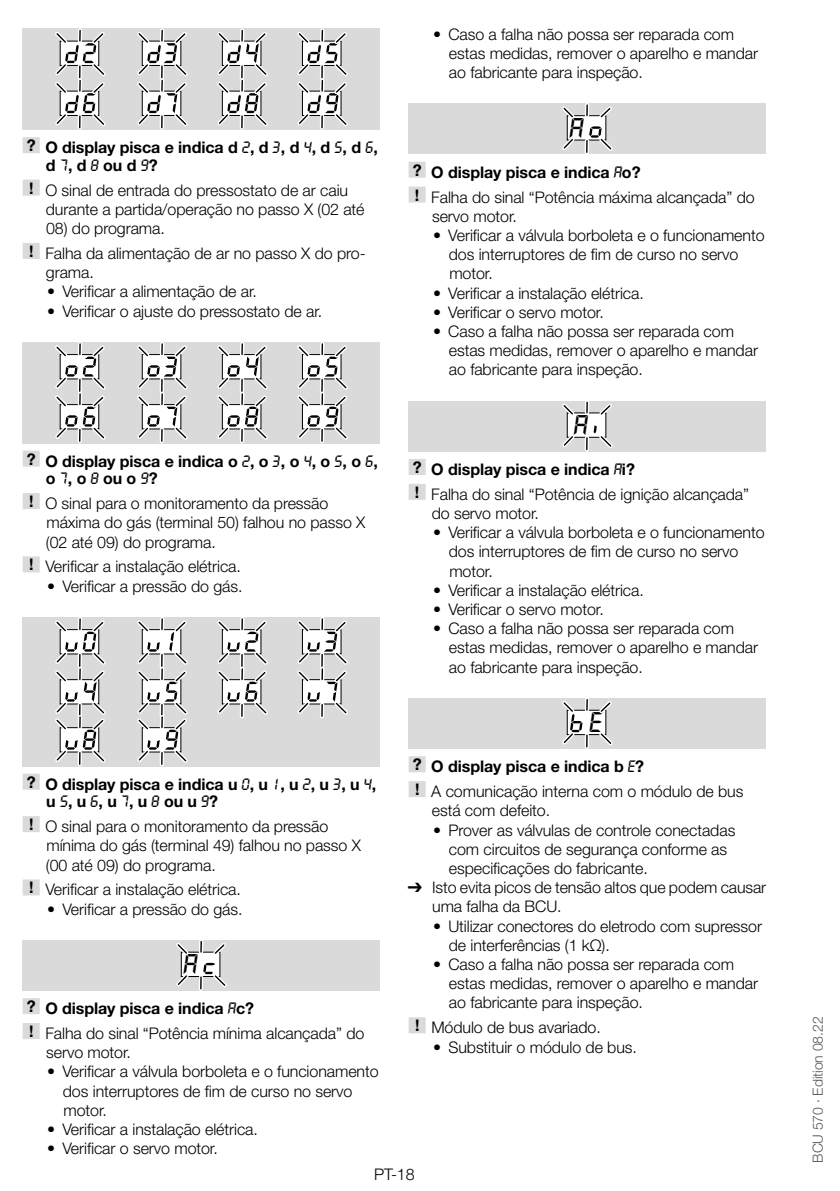
<style>
.page{position:relative;width:840px;height:1191px;background:#fff}
.page>*{position:absolute;margin:0;border:0;box-sizing:border-box;transform-origin:0 0}
.t1{font:italic 500 27.6px "Quartz";color:#000}
.t2{font:300 16px/19.2px "Helvetica Neue LT Pro";letter-spacing:-.005em;color:#000}
.t3{font:700 16px/17.6px "Helvetica Neue LT Pro";letter-spacing:-.005em;color:#000}
.t4{font:300 14px "Helvetica Neue LT Pro";letter-spacing:-.005em;color:#575756}
.s1{font-family:"Quartz";font-weight:500;font-style:italic}
.s2{font-weight:700}
.s3{font-family:"Arial Unicode MS";font-weight:400}
</style>
<div class="page">
<div style="left:23px;top:137px;width:17px;height:16px;background:#dadada"></div>
<div style="left:23px;top:180px;width:17px;height:16px;background:#dadada"></div>
<div style="left:23px;top:243px;width:17px;height:16px;background:#dadada"></div>
<div style="left:23px;top:450px;width:17px;height:16px;background:#dadada"></div>
<div style="left:23px;top:493px;width:17px;height:16px;background:#dadada"></div>
<div style="left:23px;top:556px;width:17px;height:16px;background:#dadada"></div>
<div style="left:23px;top:773px;width:17px;height:16px;background:#dadada"></div>
<div style="left:23px;top:816px;width:17px;height:16px;background:#dadada"></div>
<div style="left:23px;top:879px;width:17px;height:16px;background:#dadada"></div>
<div style="left:23px;top:998px;width:17px;height:16px;background:#dadada"></div>
<div style="left:23px;top:1023px;width:17px;height:16px;background:#dadada"></div>
<div style="left:23px;top:28px;width:357px;height:102px;background:#dadada"></div>
<svg style="left:297px;top:28px;width:51px;height:102px"></svg>
<svg style="left:55px;top:28px;width:51px;height:102px"></svg>
<svg style="left:137px;top:28px;width:51px;height:102px"></svg>
<svg style="left:217px;top:28px;width:51px;height:102px"></svg>
<div style="left:23px;top:342px;width:357px;height:101px;background:#dadada"></div>
<svg style="left:297px;top:342px;width:51px;height:101px"></svg>
<svg style="left:55px;top:342px;width:51px;height:101px"></svg>
<svg style="left:137px;top:342px;width:51px;height:101px"></svg>
<svg style="left:217px;top:342px;width:51px;height:101px"></svg>
<div style="left:23px;top:617px;width:357px;height:149px;background:#dadada"></div>
<svg style="left:297px;top:617px;width:51px;height:101px"></svg>
<svg style="left:55px;top:617px;width:51px;height:149px"></svg>
<svg style="left:137px;top:617px;width:51px;height:149px"></svg>
<svg style="left:217px;top:617px;width:51px;height:101px"></svg>
<div style="left:23px;top:940px;width:357px;height:51px;background:#dadada"></div>
<div style="left:181px;top:952px;width:39px;height:24px;background:#fff"></div>
<div style="left:181px;top:951px;width:39px;height:26px;border:1px solid #000"></div>
<hr style="left:199px;top:941px;width:4px;height:11px;background:#fff">
<svg style="left:176px;top:943px;width:16px;height:16px"></svg>
<svg style="left:176px;top:970px;width:16px;height:17px"></svg>
<hr style="left:199px;top:977px;width:4px;height:11px;background:#fff">
<svg style="left:200px;top:940px;width:27px;height:51px"></svg>
<div style="left:408px;top:162px;width:17px;height:16px;background:#dadada"></div>
<div style="left:408px;top:187px;width:17px;height:16px;background:#dadada"></div>
<div style="left:408px;top:459px;width:17px;height:16px;background:#dadada"></div>
<div style="left:408px;top:484px;width:17px;height:16px;background:#dadada"></div>
<div style="left:408px;top:756px;width:17px;height:16px;background:#dadada"></div>
<div style="left:408px;top:781px;width:17px;height:16px;background:#dadada"></div>
<div style="left:408px;top:1017px;width:17px;height:16px;background:#dadada"></div>
<div style="left:408px;top:103px;width:357px;height:51px;background:#dadada"></div>
<div style="left:567px;top:116px;width:38px;height:24px;background:#fff"></div>
<svg style="left:562px;top:106px;width:16px;height:17px"></svg>
<svg style="left:562px;top:134px;width:16px;height:16px"></svg>
<hr style="left:584px;top:141px;width:4px;height:11px;background:#e3e3e3">
<svg style="left:585px;top:103px;width:27px;height:51px"></svg>
<div style="left:408px;top:401px;width:357px;height:51px;background:#dadada"></div>
<div style="left:567px;top:413px;width:38px;height:24px;background:#fff"></div>
<svg style="left:584px;top:402px;width:5px;height:11px"></svg>
<svg style="left:562px;top:403px;width:16px;height:17px"></svg>
<svg style="left:562px;top:431px;width:16px;height:16px"></svg>
<svg style="left:584px;top:438px;width:4px;height:11px"></svg>
<svg style="left:585px;top:438px;width:2px;height:11px"></svg>
<svg style="left:593px;top:404px;width:19px;height:44px"></svg>
<div style="left:408px;top:698px;width:357px;height:51px;background:#dadada"></div>
<div style="left:567px;top:710px;width:38px;height:24px;background:#fff"></div>
<svg style="left:587px;top:699px;width:2px;height:11px"></svg>
<svg style="left:587px;top:735px;width:1px;height:12px"></svg>
<svg style="left:562px;top:698px;width:25px;height:50px"></svg>
<svg style="left:595px;top:728px;width:17px;height:18px"></svg>
<svg style="left:595px;top:701px;width:17px;height:16px"></svg>
<p class="t3" style="left:46px;top:138px;width:333px;text-indent:-19px">? O display pisca e indica d <span class="s1">2</span>, d <span class="s1">3</span>, d <span class="s1">4</span>, d <span class="s1">5</span>, d <span class="s1">6</span>, d <span class="s1">7</span>, d <span class="s1">8</span> ou d <span class="s1">9</span>?</p>
<p class="t2" style="left:46px;top:180px;width:320px;text-indent:-17px"><span class="s2">!</span> O sinal de entrada do pressostato de ar caiu durante a partida/operação no passo X (02 até</p>
<p class="t2" style="left:29px;top:216px;width:338px;line-height:24.8px;text-indent:17px">08) do programa.<br><span class="s2">!</span> Falha da alimentação de ar no passo X do pro-</p>
<p class="t2" style="left:46px;top:262px;width:49px">grama.</p>
<p class="t2" style="left:47px;top:282px;width:211px">• Verificar a alimentação de ar.</p>
<p class="t2" style="left:47px;top:301px;width:276px">• Verificar o ajuste do pressostato de ar.</p>
<p class="t3" style="left:46px;top:452px;width:333px;text-indent:-19px">? O display pisca e indica o <span class="s1">2</span>, o <span class="s1">3</span>, o <span class="s1">4</span>, o <span class="s1">5</span>, o <span class="s1">6</span>, o <span class="s1">7</span>, o <span class="s1">8</span> ou o <span class="s1">9</span>?</p>
<p class="t2" style="left:46px;top:493px;width:321px;text-indent:-17px"><span class="s2">!</span> O sinal para o monitoramento da pressão máxima do gás (terminal 50) falhou no passo X (02 até 09) do programa.</p>
<p class="t2" style="left:29px;top:557px;width:213px"><span class="s2">!</span> Verificar a instalação elétrica.</p>
<p class="t2" style="left:47px;top:576px;width:197px">• Verificar a pressão do gás.</p>
<p class="t3" style="left:46px;top:775px;width:331px;text-indent:-19px">? O display pisca e indica u <span class="s1">0</span>, u <span class="s1">1</span>, u <span class="s1">2</span>, u <span class="s1">3</span>, u <span class="s1">4</span>, u <span class="s1">5</span>, u <span class="s1">6</span>, u <span class="s1">7</span>, u <span class="s1">8</span> ou u <span class="s1">9</span>?</p>
<p class="t2" style="left:46px;top:816px;width:316px;text-indent:-17px"><span class="s2">!</span> O sinal para o monitoramento da pressão mínima do gás (terminal 49) falhou no passo X (00 até 09) do programa.</p>
<p class="t2" style="left:29px;top:879px;width:213px"><span class="s2">!</span> Verificar a instalação elétrica.</p>
<p class="t2" style="left:47px;top:899px;width:197px">• Verificar a pressão do gás.</p>
<h1 class="t1" style="left:184px;top:946px;width:15px">A</h1>
<p class="t2" style="left:27px;top:995px;width:339px;line-height:24.8px"><span class="s2">? O display pisca e indica</span> <span class="s1">A</span><span class="s2">c?<br>!</span> Falha do sinal “Potência mínima alcançada” do</p>
<p class="t2" style="left:46px;top:1042px;width:86px">servo motor.</p>
<p class="t2" style="left:63px;top:1061px;width:317px;text-indent:-16px">• Verificar a válvula borboleta e o funcionamento dos interruptores de fim de curso no servo motor.</p>
<p class="t2" style="left:47px;top:1119px;width:212px">• Verificar a instalação elétrica.</p>
<p class="t2" style="left:47px;top:1138px;width:172px">• Verificar o servo motor.</p>
<p class="t2" style="left:448px;top:24px;width:310px;text-indent:-16px">• Caso a falha não possa ser reparada com estas medidas, remover o aparelho e mandar ao fabricante para inspeção.</p>
<h1 class="t1" style="left:569px;top:110px;width:15px">A</h1>
<p class="t2" style="left:412px;top:159px;width:343px;line-height:24.8px"><span class="s2">? O display pisca e indica</span> <span class="s1">A</span><span class="s2">o?<br>!</span> Falha do sinal “Potência máxima alcançada” do</p>
<p class="t2" style="left:432px;top:206px;width:86px">servo motor.</p>
<p class="t2" style="left:448px;top:225px;width:317px;text-indent:-16px">• Verificar a válvula borboleta e o funcionamento dos interruptores de fim de curso no servo motor.</p>
<p class="t2" style="left:433px;top:283px;width:212px">• Verificar a instalação elétrica.</p>
<p class="t2" style="left:433px;top:302px;width:172px">• Verificar o servo motor.</p>
<p class="t2" style="left:448px;top:321px;width:310px;text-indent:-16px">• Caso a falha não possa ser reparada com estas medidas, remover o aparelho e mandar ao fabricante para inspeção.</p>
<h1 class="t1" style="left:574px;top:407px;width:15px">A</h1>
<p class="t2" style="left:412px;top:456px;width:337px;line-height:24.8px"><span class="s2">? O display pisca e indica</span> <span class="s1">A</span><span class="s2">i?<br>!</span> Falha do sinal “Potência de ignição alcançada”</p>
<p class="t2" style="left:431px;top:503px;width:109px">do servo motor.</p>
<p class="t2" style="left:448px;top:522px;width:317px;text-indent:-16px">• Verificar a válvula borboleta e o funcionamento dos interruptores de fim de curso no servo motor.</p>
<p class="t2" style="left:433px;top:580px;width:212px">• Verificar a instalação elétrica.</p>
<p class="t2" style="left:433px;top:599px;width:172px">• Verificar o servo motor.</p>
<p class="t2" style="left:448px;top:618px;width:310px;text-indent:-16px">• Caso a falha não possa ser reparada com estas medidas, remover o aparelho e mandar ao fabricante para inspeção.</p>
<h1 class="t1" style="left:589px;top:704px;width:14px">E</h1>
<p class="t2" style="left:412px;top:754px;width:332px;line-height:24.8px"><span class="s2">? O display pisca e indica b</span> <span class="s1">E</span><span class="s2">?<br>!</span> A comunicação interna com o módulo de bus</p>
<p class="t2" style="left:431px;top:800px;width:120px">está com defeito.</p>
<p class="t2" style="left:448px;top:820px;width:288px;text-indent:-16px">• Prover as válvulas de controle conectadas com circuitos de segurança conforme as especificações do fabricante.</p>
<p class="t2" style="left:432px;top:877px;width:335px;text-indent:-24px"><span class="s3">➔</span> Isto evita picos de tensão altos que podem causar uma falha da BCU.</p>
<p class="t2" style="left:448px;top:916px;width:314px;text-indent:-16px">• Utilizar conectores do eletrodo com supressor de interferências (1 kΩ).</p>
<p class="t2" style="left:448px;top:954px;width:310px;text-indent:-16px">• Caso a falha não possa ser reparada com estas medidas, remover o aparelho e mandar ao fabricante para inspeção.</p>
<p class="t2" style="left:415px;top:1017px;width:187px"><span class="s2">!</span> Módulo de bus avariado.</p>
<p class="t2" style="left:433px;top:1036px;width:205px">• Substituir o módulo de bus.</p>
<p class="t2" style="left:374px;top:1164px;width:42px">PT-18</p>
<p class="t4" style="left:809px;top:1162px;width:148px;rotate:-90deg">BCU 570 · Edition 08.22</p>
</div>
